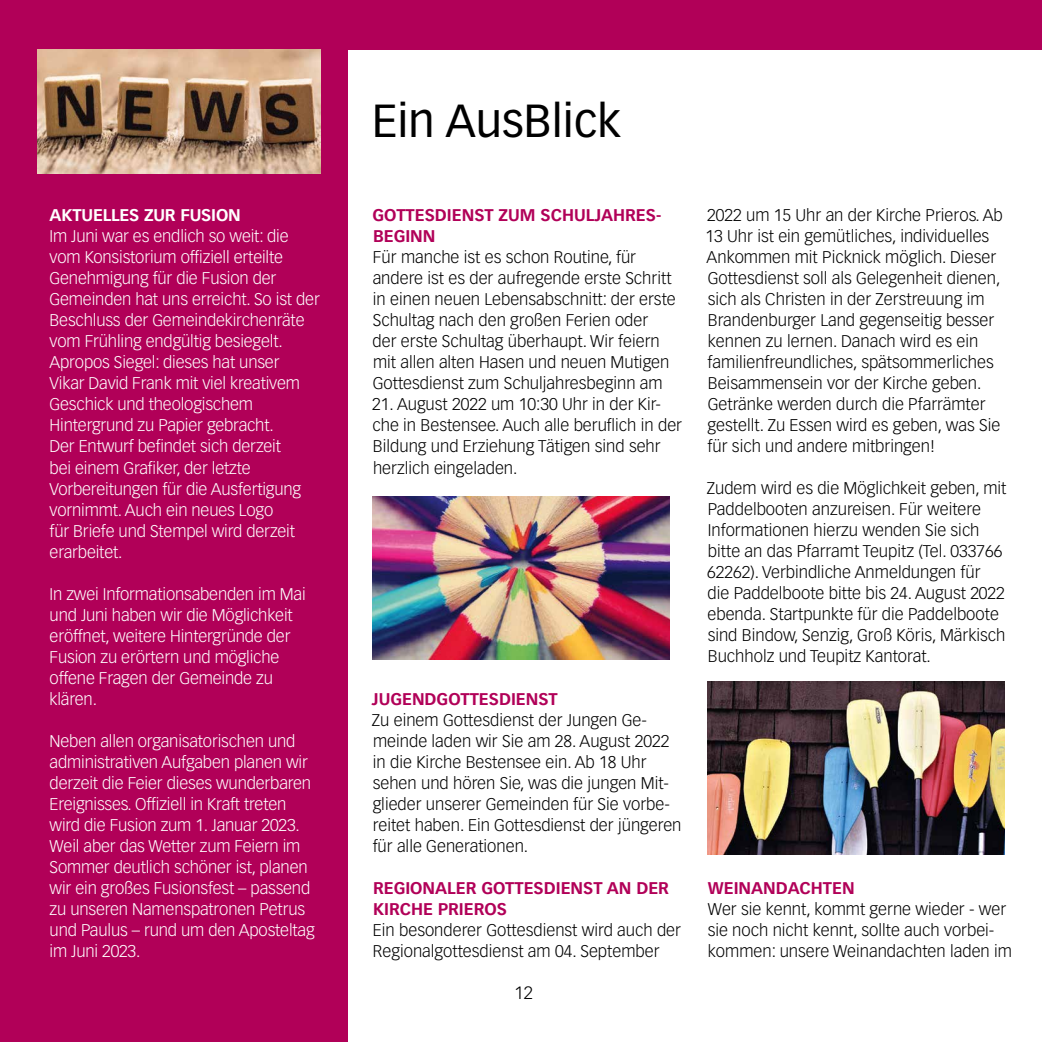
<style>
.page{position:relative;width:1042px;height:1042px;background:#fff}
.page>*{position:absolute;margin:0;border:0;box-sizing:border-box;transform-origin:0 0}
.t1{font:45.5px "Vectora LT Std";color:#000}
.t2{font:300 17.5px "Vectora LT Std";color:#000}
.t3{font:300 16.62px/21px "Vectora LT Std";color:#000}
.t4{font:300 16.62px/21px "Vectora LT Std";letter-spacing:-.01em;color:#fff}
.t5{font:700 16.62px/21px "Vectora LT Std";color:#b10058}
.t6{font:700 16.62px "Vectora LT Std";letter-spacing:-.01em;color:#fff}
</style>
<div class="page">
<div style="left:0;top:0;width:1042px;height:50px;background:#b10058"></div>
<div style="left:0;top:11px;width:347px;height:1031px;background:#b10058"></div>
<img style="left:37px;top:50px;width:284px;height:124px">
<img style="left:707px;top:681px;width:298px;height:173px">
<img style="left:372px;top:496px;width:298px;height:163px">
<p class="t6" style="left:50px;top:205px;width:193px">AKTUELLES ZUR FUSION</p>
<p class="t4" style="left:50px;top:226px;width:272px">Im Juni war es endlich so weit: die vom Konsistorium offiziell erteilte<br>Genehmigung für die Fusion der<br>Gemeinden hat uns erreicht. So ist der<br>Beschluss der Gemeindekirchenräte vom Frühling endgültig besiegelt.<br>Apropos Siegel: dieses hat unser<br>Vikar David Frank mit viel kreativem<br>Geschick und theologischem<br>Hintergrund zu Papier gebracht.<br>Der Entwurf befindet sich derzeit<br>bei einem Grafiker, der letzte<br>Vorbereitungen für die Ausfertigung vornimmt. Auch ein neues Logo<br>für Briefe und Stempel wird derzeit erarbeitet.</p>
<p class="t4" style="left:50px;top:583px;width:258px">In zwei Informationsabenden im Mai und Juni haben wir die Möglichkeit eröffnet, weitere Hintergründe der<br>Fusion zu erörtern und mögliche offene Fragen der Gemeinde zu klären.</p>
<p class="t4" style="left:50px;top:730px;width:267px">Neben allen organisatorischen und administrativen Aufgaben planen wir derzeit die Feier dieses wunderbaren Ereignisses. Offiziell in Kraft treten wird die Fusion zum 1. Januar 2023.<br>Weil aber das Wetter zum Feiern im Sommer deutlich schöner ist, planen wir ein großes Fusionsfest – passend zu unseren Namenspatronen Petrus und Paulus – rund um den Aposteltag im Juni 2023.</p>
<h1 class="t1" style="left:372px;top:95px;width:250px">Ein AusBlick</h1>
<p class="t5" style="left:372px;top:205px;width:290px">GOTTESDIENST ZUM SCHULJAHRES-<br>BEGINN</p>
<p class="t3" style="left:373px;top:247px;width:305px">Für manche ist es schon Routine, für andere ist es der aufregende erste Schritt in einen neuen Lebensabschnitt: der erste Schultag nach den großen Ferien oder der erste Schultag überhaupt. Wir feiern mit allen alten Hasen und neuen Mutigen Gottesdienst zum Schuljahresbeginn am</p>
<p class="t3" style="left:372px;top:394px;width:311px">21. August 2022 um 10:30 Uhr in der Kir&shy;che in Bestensee. Auch alle beruflich in der Bildung und Erziehung Tätigen sind sehr herzlich eingeladen.</p>
<p class="t5" style="left:372px;top:688px;width:187px">JUGENDGOTTESDIENST</p>
<p class="t3" style="left:372px;top:709px;width:311px">Zu einem Gottesdienst der Jungen Ge&shy;meinde laden wir Sie am 28. August 2022 in die Kirche Bestensee ein. Ab 18 Uhr sehen und hören Sie, was die jungen Mit&shy;glieder unserer Gemeinden für Sie vorbe&shy;reitet haben. Ein Gottesdienst der jüngeren für alle Generationen.</p>
<p class="t5" style="left:373px;top:877px;width:297px">REGIONALER GOTTESDIENST AN DER<br>KIRCHE PRIEROS</p>
<p class="t3" style="left:373px;top:919px;width:310px">Ein besonderer Gottesdienst wird auch der<br>Regionalgottesdienst am 04. September</p>
<p class="t2" style="left:514px;top:982px;width:20px">12</p>
<p class="t3" style="left:705px;top:205px;width:299px">2022 um 15 Uhr an der Kirche Prieros. Ab 13 Uhr ist ein gemütliches, individuelles Ankommen mit Picknick möglich. Dieser Gottesdienst soll als Gelegenheit dienen, sich als Christen in der Zerstreuung im Brandenburger Land gegenseitig besser kennen zu lernen. Danach wird es ein familienfreundliches, spätsommerliches Beisammensein vor der Kirche geben.<br>Getränke werden durch die Pfarrämter gestellt. Zu Essen wird es geben, was Sie für sich und andere mitbringen!</p>
<p class="t3" style="left:707px;top:478px;width:301px">Zudem wird es die Möglichkeit geben, mit Paddelbooten anzureisen. Für weitere Informationen hierzu wenden Sie sich bitte an das Pfarramt Teupitz (Tel. 033766<br>62262). Verbindliche Anmeldungen für<br>die Paddelboote bitte bis 24. August 2022 ebenda. Startpunkte für die Paddelboote sind Bindow, Senzig, Groß Köris, Märkisch Buchholz und Teupitz Kantorat.</p>
<p class="t5" style="left:708px;top:877px;width:148px">WEINANDACHTEN</p>
<p class="t3" style="left:707px;top:898px;width:306px">Wer sie kennt, kommt gerne wieder - wer sie noch nicht kennt, sollte auch vorbei&shy;kommen: unsere Weinandachten laden im</p>
</div>
